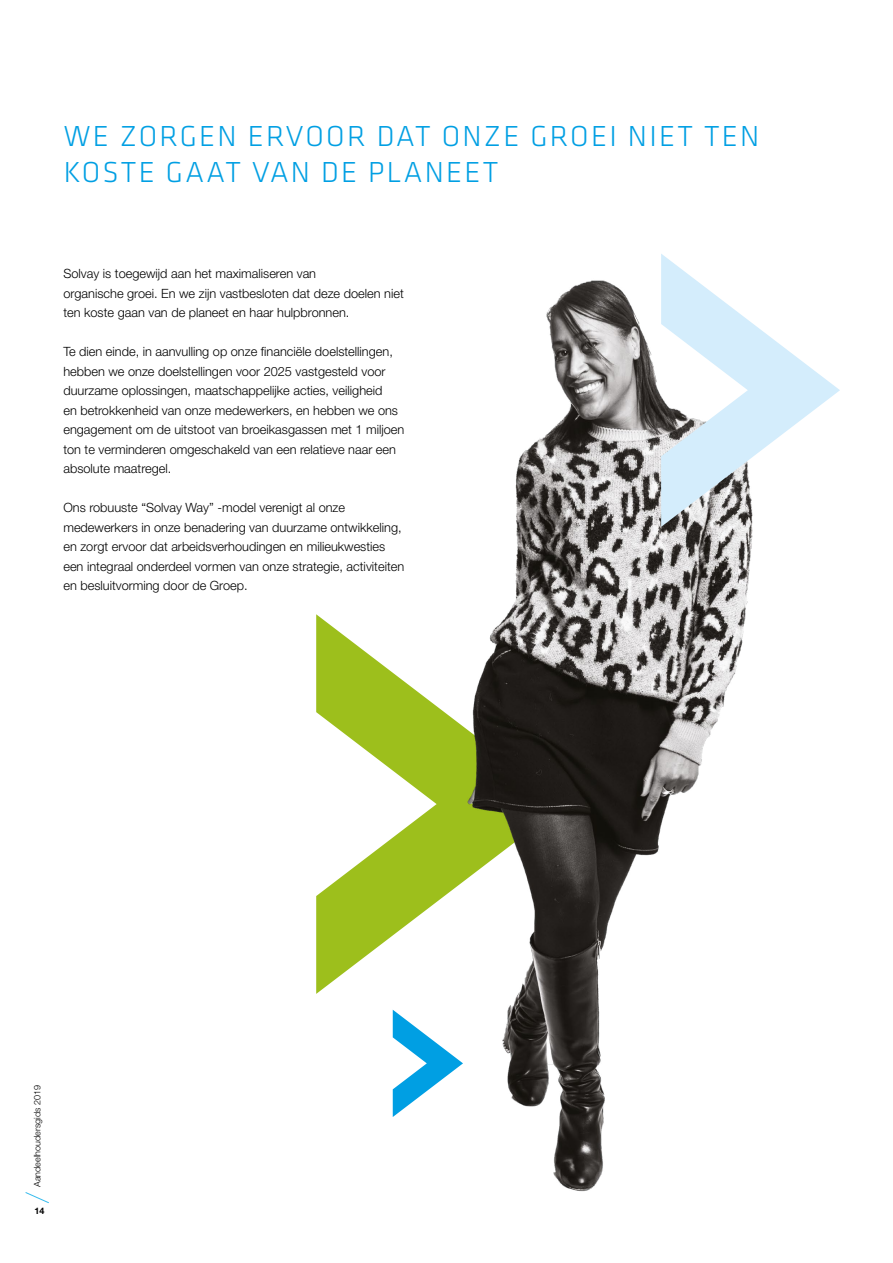
<style>
.page{position:relative;width:893px;height:1263px;background:#fff}
.page>*{position:absolute;margin:0;border:0;box-sizing:border-box;transform-origin:0 0}
.t1{font:300 30px/36px "Klavika";letter-spacing:.075em;color:#009fe3}
.t2{font:300 12.75px/19.5px "Helvetica Neue LT Std";color:#000}
.t3{font:300 9px "Helvetica Neue LT Std";color:#000}
.t4{font:700 9px "Helvetica Neue LT Std";color:#000}
</style>
<div class="page">
<img style="left:316px;top:280px;width:437px;height:912px">
<svg style="left:661px;top:254px;width:179px;height:273px"></svg>
<svg style="left:393px;top:1010px;width:70px;height:107px"></svg>
<svg style="left:25px;top:1192px;width:24px;height:11px"></svg>
<h1 class="t1" style="left:64px;top:118px;width:697px">WE ZORGEN ERVOOR DAT ONZE GROEI NIET TEN<br>KOSTE GAAT VAN DE PLANEET</h1>
<p class="t2" style="left:63px;top:264px;width:342px">Solvay is toegewijd aan het maximaliseren van<br>organische groei. En we zijn vastbesloten dat deze doelen niet ten koste gaan van de planeet en haar hulpbronnen.</p>
<p class="t2" style="left:63px;top:342px;width:343px">Te dien einde, in aanvulling op onze financiële doelstellingen, hebben we onze doelstellingen voor 2025 vastgesteld voor duurzame oplossingen, maatschappelijke acties, veiligheid<br>en betrokkenheid van onze medewerkers, en hebben we ons engagement om de uitstoot van broeikasgassen met 1 miljoen ton te verminderen omgeschakeld van een relatieve naar een absolute maatregel.</p>
<p class="t2" style="left:63px;top:498px;width:342px">Ons robuuste “Solvay Way” -model verenigt al onze medewerkers in onze benadering van duurzame ontwikkeling, en zorgt ervoor dat arbeidsverhoudingen en milieukwesties een integraal onderdeel vormen van onze strategie, activiteiten en besluitvorming door de Groep.</p>
<p class="t3" style="left:32px;top:1187px;width:103px;rotate:-90deg">Aandeelhoudersgids 2019</p>
<p class="t4" style="left:35px;top:1206px;width:12px">14</p>
</div>
